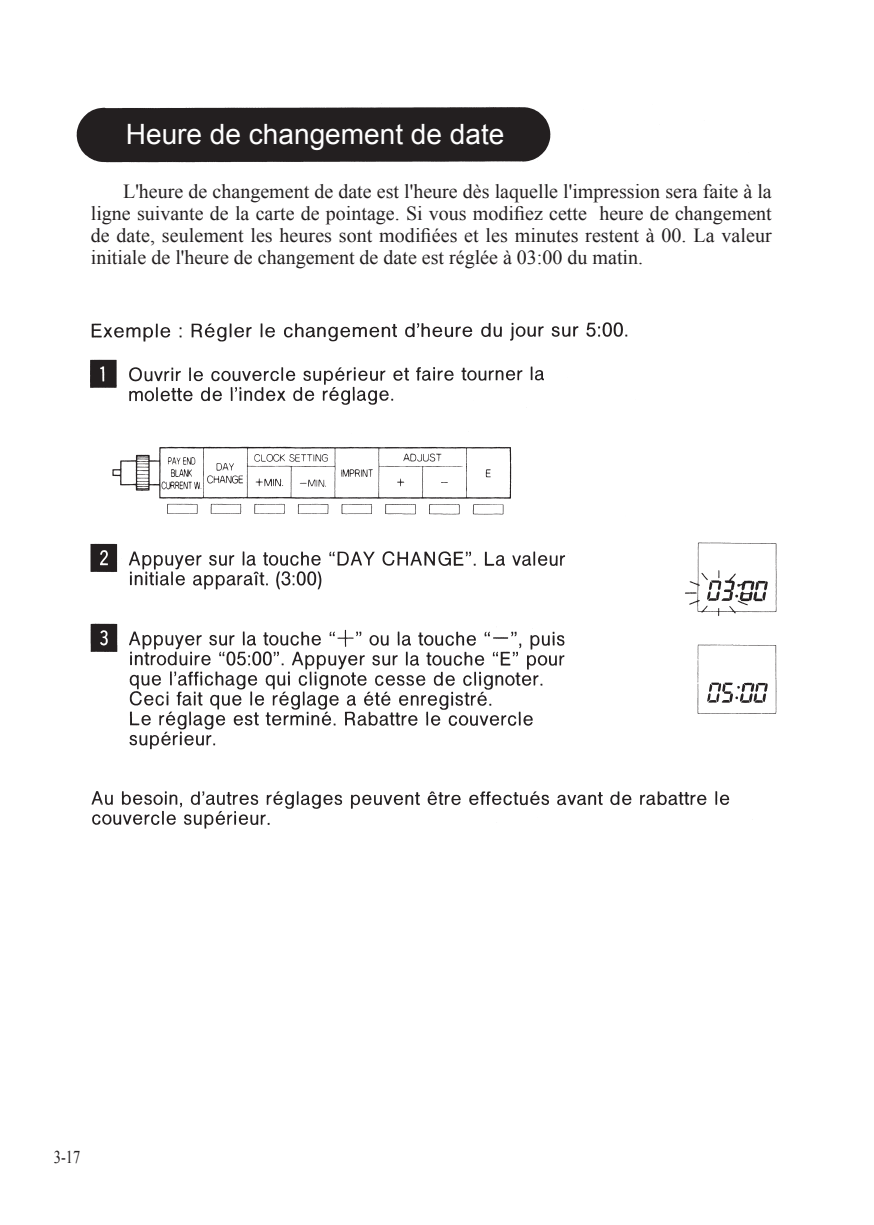
<style>
.page{position:relative;width:874px;height:1225px;background:#fff}
.page>*{position:absolute;margin:0;border:0;box-sizing:border-box;transform-origin:0 0}
.t1{font:28px "Arial";color:#fff}
.t2{font:20px/22px "Times New Roman";color:#231f20;text-align:justify}
.t3{font:18px "Times New Roman";color:#231f20;scale:.8 1}
</style>
<div class="page">
<img style="left:76px;top:103px;width:475px;height:60px">
<img style="left:90px;top:322px;width:687px;height:507px">
<div style="left:94px;top:112px;width:442px;height:45px;background:#231f20"></div>
<h1 class="t1" style="left:126px;top:116px;width:380px">Heure de changement de date</h1>
<p class="t2" style="left:91px;top:180px;width:682px;text-indent:32px">L'heure de changement de date est l'heure dès laquelle l'impression sera faite à la ligne suivante de la carte de pointage. Si vous modifiez cette heure de changement de date, seulement les heures sont modifiées et les minutes restent à 00. La valeur initiale de l'heure de changement de date est réglée à 03:00 du matin.</p>
<p class="t3" style="left:54px;top:1145px;width:34px">3-17</p>
</div>
